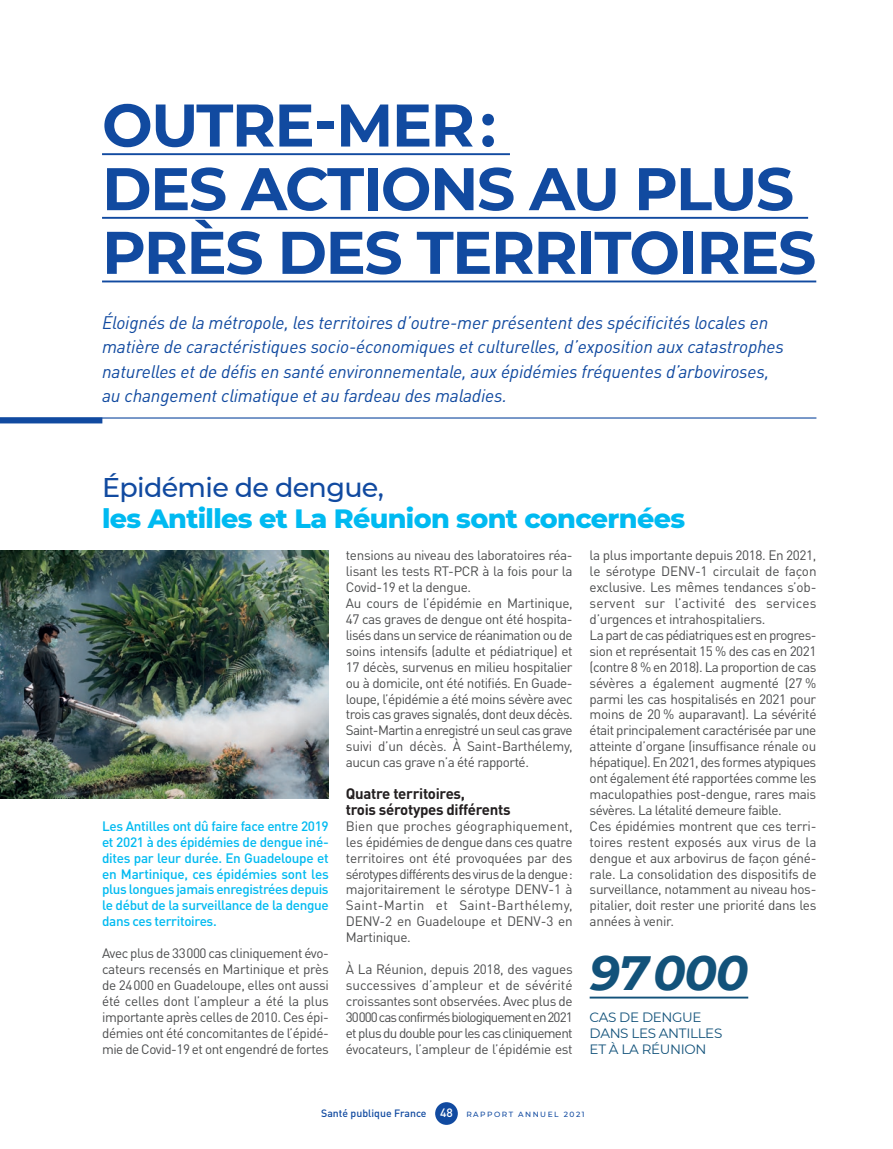
<style>
.page{position:relative;width:893px;height:1149px;background:#fff}
.page>*{position:absolute;margin:0;border:0;box-sizing:border-box;transform-origin:0 0}
.t1{font:700 60px/63.6px "Montserrat";letter-spacing:-.025em;color:#114aa0}
.t2{font:italic 700 48px "Montserrat";color:#12527a}
.t3{font:800 27px "Montserrat";letter-spacing:-.025em;color:#00baf1}
.t4{font:500 27px "Montserrat";letter-spacing:-.025em;color:#114aa0}
.t5{font:italic 18px/24px "DIN Pro";letter-spacing:-.01em;color:#114aa0}
.t6{font:700 15px/15.9px "DIN Pro";letter-spacing:-.02em;color:#231f20}
.t7{font:13.5px/15.9px "DIN Pro";letter-spacing:-.03em;color:#4b4c4d;text-align:justify}
.t8{font:500 13.5px/15.9px "DIN Pro";letter-spacing:-.025em;color:#00baf1;text-align:justify}
.t9{font:13.5px/15.9px "Montserrat";letter-spacing:-.025em;color:#12527a}
.t10{font:500 10.5px "DIN Pro";color:#114aa0}
.s1{font-size:12px;color:#fff}
.s2{font-family:"Montserrat";font-size:7.5px}
</style>
<div class="page">
<div style="left:435px;top:1101px;width:23px;height:23px;background:#114aa0;border-radius:50%"></div>
<hr style="left:102px;top:153px;width:408px;height:2px;background:#114aa0">
<hr style="left:102px;top:217px;width:706px;height:2px;background:#114aa0">
<hr style="left:102px;top:280px;width:714px;height:2px;background:#114aa0">
<hr style="left:0;top:417px;width:816px;height:1px;background:#114aa0">
<div style="left:0;top:417px;width:102px;height:6px;background:#114aa0"></div>
<img style="left:0;top:550px;width:329px;height:248px">
<hr style="left:590px;top:996px;width:158px;height:2px;background:#12527a">
<h1 class="t1" style="left:102px;top:90px;width:716px">OUTRE-MER :<br>DES ACTIONS AU PLUS<br>PRÈS DES TERRITOIRES</h1>
<p class="t5" style="left:102px;top:309px;width:683px">Éloignés de la métropole, les territoires d’outre-mer présentent des spécificités locales en matière de caractéristiques socio-économiques et culturelles, d’exposition aux catastrophes naturelles et de défis en santé environnementale, aux épidémies fréquentes d’arboviroses, au changement climatique et au fardeau des maladies.</p>
<h3 class="t4" style="left:102px;top:468px;width:283px">Épidémie de dengue,</h3>
<h3 class="t3" style="left:102px;top:499px;width:585px">les Antilles et La Réunion sont concernées</h3>
<p class="t8" style="left:102px;top:816px;width:228px">Les Antilles ont dû faire face entre 2019 et 2021 à des épidémies de dengue iné&shy;dites par leur durée. En Guadeloupe et en Martinique, ces épidémies sont les plus longues jamais enregistrées depuis le début de la surveillance de la dengue dans ces territoires.</p>
<p class="t7" style="left:102px;top:943px;width:228px">Avec plus de 33000 cas cliniquement évo&shy;cateurs recensés en Martinique et près de 24000 en Guadeloupe, elles ont aussi été celles dont l’ampleur a été la plus importante après celles de 2010. Ces épi&shy;démies ont été concomitantes de l’épidé&shy;mie de Covid-19 et ont engendré de fortes</p>
<p class="t7" style="left:346px;top:546px;width:228px;text-align:left">tensions au niveau des laboratoires réa&shy;lisant les tests RT-PCR à la fois pour la Covid-19 et la dengue.<br>Au cours de l’épidémie en Martinique, 47 cas graves de dengue ont été hospita&shy;lisés dans un service de réanimation ou de soins intensifs (adulte et pédiatrique) et 17 décès, survenus en milieu hospitalier ou à domicile, ont été notifiés. En Guade&shy;loupe, l’épidémie a été moins sévère avec trois cas graves signalés, dont deux décès.<br>Saint-Martin a enregistré un seul cas grave suivi d’un décès. À Saint-Barthélemy, aucun cas grave n’a été rapporté.</p>
<p class="t6" style="left:346px;top:783px;width:166px">Quatre territoires,<br>trois sérotypes différents</p>
<p class="t7" style="left:346px;top:816px;width:228px">Bien que proches géographiquement, les épidémies de dengue dans ces quatre territoires ont été provoquées par des sérotypes différents des virus de la dengue: majoritairement le sérotype DENV-1 à Saint-Martin et Saint-Barthélemy, DENV-2 en Guadeloupe et DENV-3 en Martinique.</p>
<p class="t7" style="left:346px;top:959px;width:228px">À La Réunion, depuis 2018, des vagues successives d’ampleur et de sévérité croissantes sont observées. Avec plus de 30000 cas confirmés biologiquement en 2021 et plus du double pour les cas cliniquement évocateurs, l’ampleur de l’épidémie est</p>
<p class="t7" style="left:590px;top:546px;width:228px;text-align:left">la plus importante depuis 2018. En 2021, le sérotype DENV-1 circulait de façon exclusive. Les mêmes tendances s’ob&shy;servent sur l’activité des services d’urgences et intrahospitaliers.<br>La part de cas pédiatriques est en progres&shy;sion et représentait 15 % des cas en 2021 (contre 8 % en 2018). La proportion de cas sévères a également augmenté (27 % parmi les cas hospitalisés en 2021 pour moins de 20 % auparavant). La sévérité était principalement caractérisée par une atteinte d’organe (insuffisance rénale ou hépatique). En 2021, des formes atypiques ont également été rapportées comme les maculopathies post-dengue, rares mais sévères. La létalité demeure faible.<br>Ces épidémies montrent que ces terri&shy;toires restent exposés aux virus de la dengue et aux arbovirus de façon géné&shy;rale. La consolidation des dispositifs de surveillance, notamment au niveau hos&shy;pitalier, doit rester une priorité dans les années à venir.</p>
<h2 class="t2" style="left:590px;top:937px;width:160px">97 000</h2>
<p class="t9" style="left:590px;top:1008px;width:134px">CAS DE DENGUE<br>DANS LES ANTILLES<br>ET À LA RÉUNION</p>
<p class="t10" style="left:321px;top:1104px;width:265px">Santé publique France <span class="s1">48</span> <span class="s2">R A P P O R T A N N U E L 2 0 2 1</span></p>
</div>
